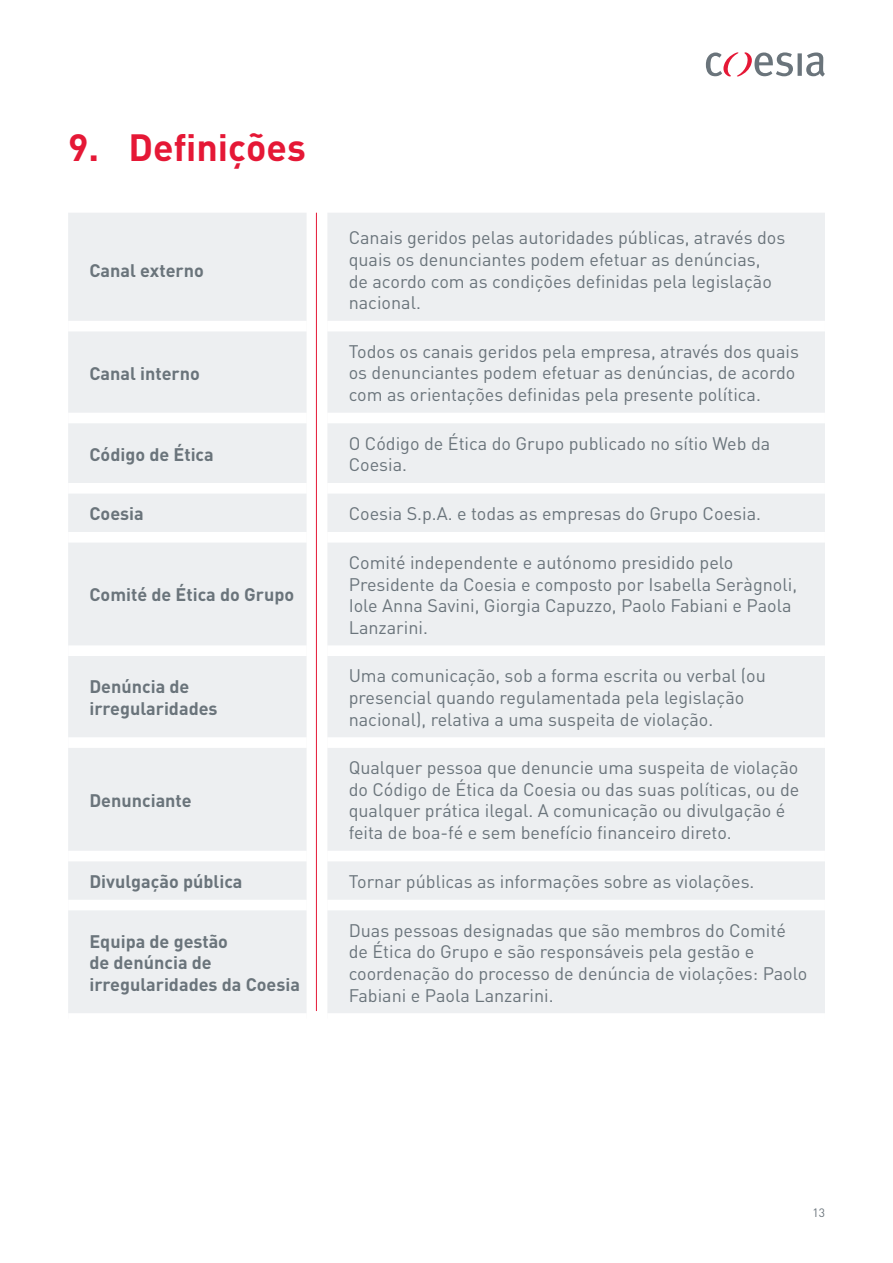
<style>
.page{position:relative;width:893px;height:1263px;background:#fff}
.page>*{position:absolute;margin:0;border:0;box-sizing:border-box;transform-origin:0 0}
.t1{font:700 37.5px "DIN";color:#e51836}
.t2{font:18px/21.6px "DIN";color:#6a747b}
.t3{font:700 18px/21.6px "DIN";color:#6a747b}
.t4{font:12px "DIN";color:#6a747b}
</style>
<div class="page">
<svg style="left:798px;top:53px;width:4px;height:23px"></svg>
<svg style="left:806px;top:52px;width:19px;height:25px"></svg>
<svg style="left:706px;top:52px;width:87px;height:25px"></svg>
<div style="left:68px;top:213px;width:757px;height:800px;background:#edeff1"></div>
<div style="left:68px;top:321px;width:239px;height:10px;background:#fff"></div>
<div style="left:327px;top:321px;width:498px;height:10px;background:#fff"></div>
<div style="left:68px;top:413px;width:239px;height:10px;background:#fff"></div>
<div style="left:327px;top:413px;width:498px;height:10px;background:#fff"></div>
<div style="left:68px;top:483px;width:239px;height:11px;background:#fff"></div>
<div style="left:327px;top:483px;width:498px;height:11px;background:#fff"></div>
<div style="left:68px;top:532px;width:239px;height:11px;background:#fff"></div>
<div style="left:327px;top:532px;width:498px;height:11px;background:#fff"></div>
<div style="left:68px;top:645px;width:239px;height:11px;background:#fff"></div>
<div style="left:327px;top:645px;width:498px;height:11px;background:#fff"></div>
<div style="left:68px;top:737px;width:239px;height:11px;background:#fff"></div>
<div style="left:327px;top:737px;width:498px;height:11px;background:#fff"></div>
<div style="left:68px;top:851px;width:239px;height:10px;background:#fff"></div>
<div style="left:327px;top:851px;width:498px;height:10px;background:#fff"></div>
<div style="left:68px;top:900px;width:239px;height:10px;background:#fff"></div>
<div style="left:327px;top:900px;width:498px;height:10px;background:#fff"></div>
<div style="left:307px;top:321px;width:10px;height:10px;background:#fff"></div>
<div style="left:317px;top:321px;width:10px;height:10px;background:#fff"></div>
<div style="left:307px;top:413px;width:10px;height:10px;background:#fff"></div>
<div style="left:317px;top:413px;width:10px;height:10px;background:#fff"></div>
<div style="left:307px;top:483px;width:10px;height:11px;background:#fff"></div>
<div style="left:317px;top:483px;width:10px;height:11px;background:#fff"></div>
<div style="left:307px;top:532px;width:10px;height:11px;background:#fff"></div>
<div style="left:317px;top:532px;width:10px;height:11px;background:#fff"></div>
<div style="left:307px;top:645px;width:10px;height:11px;background:#fff"></div>
<div style="left:317px;top:645px;width:10px;height:11px;background:#fff"></div>
<div style="left:307px;top:737px;width:10px;height:11px;background:#fff"></div>
<div style="left:317px;top:737px;width:10px;height:11px;background:#fff"></div>
<div style="left:307px;top:851px;width:10px;height:10px;background:#fff"></div>
<div style="left:317px;top:851px;width:10px;height:10px;background:#fff"></div>
<div style="left:307px;top:900px;width:10px;height:10px;background:#fff"></div>
<div style="left:317px;top:900px;width:10px;height:10px;background:#fff"></div>
<hr style="left:316px;top:213px;width:1px;height:798px;background:#e51836">
<p class="t1" style="left:68px;top:123px;width:33px">9.</p>
<p class="t1" style="left:129px;top:123px;width:179px">Definições</p>
<p class="t3" style="left:89px;top:259px;width:116px">Canal externo</p>
<p class="t3" style="left:89px;top:361px;width:112px">Canal interno</p>
<p class="t2" style="left:349px;top:227px;width:438px">Canais geridos pelas autoridades públicas, através dos quais os denunciantes podem efetuar as denúncias,<br>de acordo com as condições definidas pela legislação nacional.</p>
<p class="t2" style="left:349px;top:340px;width:452px">Todos os canais geridos pela empresa, através dos quais os denunciantes podem efetuar as denúncias, de acordo com as orientações definidas pela presente política.</p>
<p class="t3" style="left:89px;top:442px;width:126px">Código de Ética</p>
<p class="t2" style="left:349px;top:432px;width:423px">O Código de Ética do Grupo publicado no sítio Web da<br>Coesia.</p>
<p class="t3" style="left:89px;top:502px;width:56px">Coesia</p>
<p class="t2" style="left:349px;top:502px;width:414px">Coesia S.p.A. e todas as empresas do Grupo Coesia.</p>
<p class="t3" style="left:89px;top:583px;width:206px">Comité de Ética do Grupo</p>
<p class="t2" style="left:349px;top:551px;width:450px">Comité independente e autónomo presidido pelo Presidente da Coesia e composto por Isabella Seràgnoli, Iole Anna Savini, Giorgia Capuzzo, Paolo Fabiani e Paola Lanzarini.</p>
<p class="t3" style="left:89px;top:675px;width:130px">Denúncia de irregularidades</p>
<p class="t2" style="left:349px;top:665px;width:419px">Uma comunicação, sob a forma escrita ou verbal (ou presencial quando regulamentada pela legislação nacional), relativa a uma suspeita de violação.</p>
<p class="t3" style="left:89px;top:789px;width:104px">Denunciante</p>
<p class="t2" style="left:349px;top:757px;width:452px">Qualquer pessoa que denuncie uma suspeita de violação do Código de Ética da Coesia ou das suas políticas, ou de qualquer prática ilegal. A comunicação ou divulgação é feita de boa-fé e sem benefício financeiro direto.</p>
<p class="t3" style="left:89px;top:870px;width:155px">Divulgação pública</p>
<p class="t2" style="left:349px;top:870px;width:407px">Tornar públicas as informações sobre as violações.</p>
<p class="t3" style="left:89px;top:929px;width:212px">Equipa de gestão<br>de denúncia de irregularidades da Coesia</p>
<p class="t2" style="left:349px;top:919px;width:460px">Duas pessoas designadas que são membros do Comité de Ética do Grupo e são responsáveis pela gestão e coordenação do processo de denúncia de violações: Paolo Fabiani e Paola Lanzarini.</p>
<p class="t4" style="left:812px;top:1205px;width:14px">13</p>
</div>
